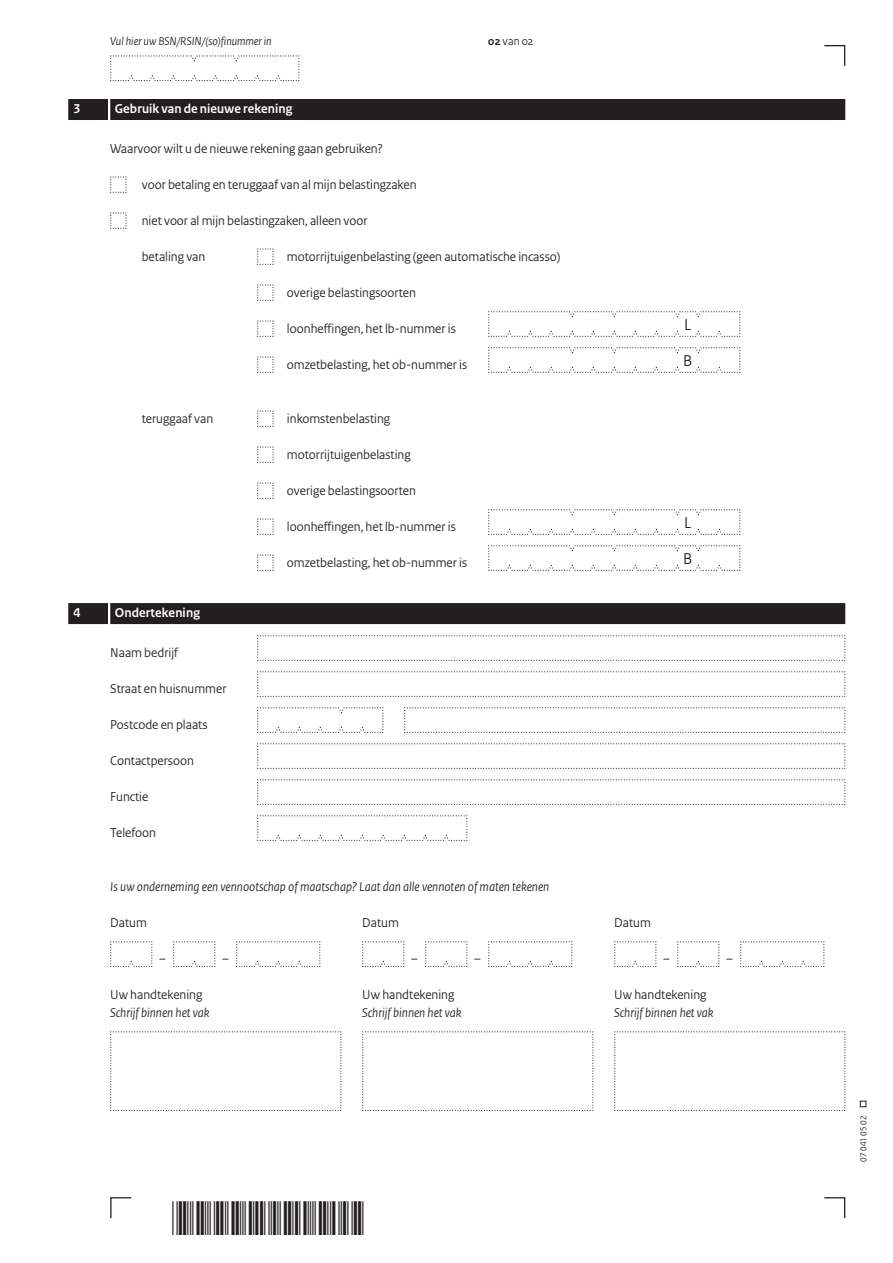
<style>
.page{position:relative;width:893px;height:1263px;background:#fff}
.page>*{position:absolute;margin:0;border:0;box-sizing:border-box;transform-origin:0 0}
.t1{font:45px "Free 3 of 9 Extended";letter-spacing:.005em;color:#231f20}
.t2{font:16.5px "Rijksoverheid Sans Heading";color:#231f20}
.t3{font:13.5px "Rijksoverheid Sans Heading";color:#231f20}
.t4{font:italic 13.5px "Rijksoverheid Sans Heading";color:#231f20}
.t5{font:700 13.5px "Rijksoverheid Sans Heading";letter-spacing:.01em;color:#fff}
.t6{font:italic 12px "Rijksoverheid Sans Heading";color:#231f20}
.t7{font:12px "Rijksoverheid Sans Heading";color:#231f20}
.t8{font:9px "Rijksoverheid Sans Heading";color:#231f20}
.s1{font-weight:700}
</style>
<div class="page">
<svg style="left:824px;top:1197px;width:22px;height:22px"></svg>
<svg style="left:110px;top:1197px;width:22px;height:22px"></svg>
<svg style="left:824px;top:45px;width:22px;height:21px"></svg>
<svg style="left:860px;top:1101px;width:6px;height:6px"></svg>
<svg style="left:110px;top:55px;width:190px;height:26px"></svg>
<div style="left:110px;top:99px;width:735px;height:21px;background:#231f20"></div>
<div style="left:68px;top:99px;width:40px;height:21px;background:#231f20"></div>
<div style="left:110px;top:603px;width:735px;height:21px;background:#231f20"></div>
<div style="left:68px;top:603px;width:40px;height:21px;background:#231f20"></div>
<svg style="left:110px;top:176px;width:17px;height:17px"></svg>
<svg style="left:110px;top:212px;width:17px;height:17px"></svg>
<svg style="left:257px;top:248px;width:17px;height:17px"></svg>
<svg style="left:257px;top:284px;width:17px;height:17px"></svg>
<svg style="left:257px;top:320px;width:17px;height:17px"></svg>
<svg style="left:488px;top:311px;width:253px;height:26px"></svg>
<svg style="left:257px;top:356px;width:17px;height:17px"></svg>
<svg style="left:488px;top:347px;width:253px;height:26px"></svg>
<svg style="left:257px;top:410px;width:17px;height:17px"></svg>
<svg style="left:257px;top:446px;width:17px;height:17px"></svg>
<svg style="left:257px;top:482px;width:17px;height:17px"></svg>
<svg style="left:257px;top:518px;width:17px;height:17px"></svg>
<svg style="left:488px;top:509px;width:253px;height:26px"></svg>
<svg style="left:257px;top:554px;width:17px;height:17px"></svg>
<svg style="left:488px;top:545px;width:253px;height:26px"></svg>
<svg style="left:257px;top:635px;width:589px;height:26px"></svg>
<svg style="left:257px;top:671px;width:589px;height:26px"></svg>
<svg style="left:257px;top:707px;width:127px;height:26px"></svg>
<svg style="left:404px;top:707px;width:442px;height:26px"></svg>
<svg style="left:257px;top:743px;width:589px;height:26px"></svg>
<svg style="left:257px;top:779px;width:589px;height:26px"></svg>
<svg style="left:257px;top:815px;width:211px;height:26px"></svg>
<svg style="left:110px;top:941px;width:43px;height:26px"></svg>
<svg style="left:173px;top:941px;width:43px;height:26px"></svg>
<svg style="left:236px;top:941px;width:85px;height:26px"></svg>
<svg style="left:362px;top:941px;width:43px;height:26px"></svg>
<svg style="left:425px;top:941px;width:43px;height:26px"></svg>
<svg style="left:488px;top:941px;width:85px;height:26px"></svg>
<svg style="left:614px;top:941px;width:43px;height:26px"></svg>
<svg style="left:677px;top:941px;width:43px;height:26px"></svg>
<svg style="left:740px;top:941px;width:85px;height:26px"></svg>
<svg style="left:110px;top:1031px;width:232px;height:80px"></svg>
<svg style="left:362px;top:1031px;width:232px;height:80px"></svg>
<svg style="left:614px;top:1031px;width:232px;height:80px"></svg>
<p class="t6" style="left:110px;top:34px;width:163px">Vul hier uw BSN/RSIN/(so)finummer in</p>
<p class="t7" style="left:488px;top:34px;width:47px"><span class="s1">02</span> van 02</p>
<p class="t5" style="left:74px;top:101px;width:8px">3</p>
<p class="t5" style="left:115px;top:101px;width:179px">Gebruik van de nieuwe rekening</p>
<p class="t3" style="left:110px;top:141px;width:274px">Waarvoor wilt u de nieuwe rekening gaan gebruiken?</p>
<p class="t3" style="left:142px;top:177px;width:276px">voor betaling en teruggaaf van al mijn belastingzaken</p>
<p class="t3" style="left:142px;top:213px;width:227px">niet voor al mijn belastingzaken, alleen voor</p>
<p class="t3" style="left:142px;top:249px;width:65px">betaling van</p>
<p class="t3" style="left:287px;top:249px;width:275px">motorrijtuigenbelasting (geen automatische incasso)</p>
<p class="t3" style="left:287px;top:285px;width:130px">overige belastingsoorten</p>
<p class="t3" style="left:287px;top:321px;width:170px">loonheffingen, het lb-nummer is</p>
<p class="t2" style="left:684px;top:315px;width:9px">L</p>
<p class="t3" style="left:287px;top:357px;width:182px">omzetbelasting, het ob-nummer is</p>
<p class="t2" style="left:683px;top:351px;width:11px">B</p>
<p class="t3" style="left:142px;top:411px;width:73px">teruggaaf van</p>
<p class="t3" style="left:287px;top:411px;width:105px">inkomstenbelasting</p>
<p class="t3" style="left:287px;top:447px;width:125px">motorrijtuigenbelasting</p>
<p class="t3" style="left:287px;top:483px;width:130px">overige belastingsoorten</p>
<p class="t3" style="left:287px;top:519px;width:170px">loonheffingen, het lb-nummer is</p>
<p class="t2" style="left:684px;top:513px;width:9px">L</p>
<p class="t3" style="left:287px;top:555px;width:182px">omzetbelasting, het ob-nummer is</p>
<p class="t2" style="left:683px;top:549px;width:11px">B</p>
<p class="t5" style="left:74px;top:605px;width:8px">4</p>
<p class="t5" style="left:115px;top:605px;width:87px">Ondertekening</p>
<p class="t3" style="left:110px;top:645px;width:69px">Naam bedrijf</p>
<p class="t3" style="left:110px;top:681px;width:118px">Straat en huisnummer</p>
<p class="t3" style="left:110px;top:717px;width:99px">Postcode en plaats</p>
<p class="t3" style="left:110px;top:753px;width:85px">Contactpersoon</p>
<p class="t3" style="left:110px;top:789px;width:40px">Functie</p>
<p class="t3" style="left:110px;top:825px;width:47px">Telefoon</p>
<p class="t4" style="left:110px;top:879px;width:441px">Is uw onderneming een vennootschap of maatschap? Laat dan alle vennoten of maten tekenen</p>
<p class="t3" style="left:110px;top:915px;width:38px">Datum</p>
<p class="t3" style="left:362px;top:915px;width:38px">Datum</p>
<p class="t3" style="left:614px;top:915px;width:38px">Datum</p>
<p class="t3" style="left:159px;top:951px;width:8px">–</p>
<p class="t3" style="left:222px;top:951px;width:8px">–</p>
<p class="t3" style="left:411px;top:951px;width:8px">–</p>
<p class="t3" style="left:474px;top:951px;width:8px">–</p>
<p class="t3" style="left:663px;top:951px;width:8px">–</p>
<p class="t3" style="left:726px;top:951px;width:8px">–</p>
<p class="t3" style="left:110px;top:987px;width:94px">Uw handtekening</p>
<p class="t3" style="left:362px;top:987px;width:94px">Uw handtekening</p>
<p class="t3" style="left:614px;top:987px;width:94px">Uw handtekening</p>
<p class="t4" style="left:110px;top:1005px;width:101px">Schrijf binnen het vak</p>
<p class="t4" style="left:362px;top:1005px;width:101px">Schrijf binnen het vak</p>
<p class="t4" style="left:614px;top:1005px;width:101px">Schrijf binnen het vak</p>
<h1 class="t1" style="left:172px;top:1193px;width:194px">*070410502*</h1>
<p class="t8" style="left:858px;top:1161px;width:47px;rotate:-90deg">07 041 05 02</p>
</div>
